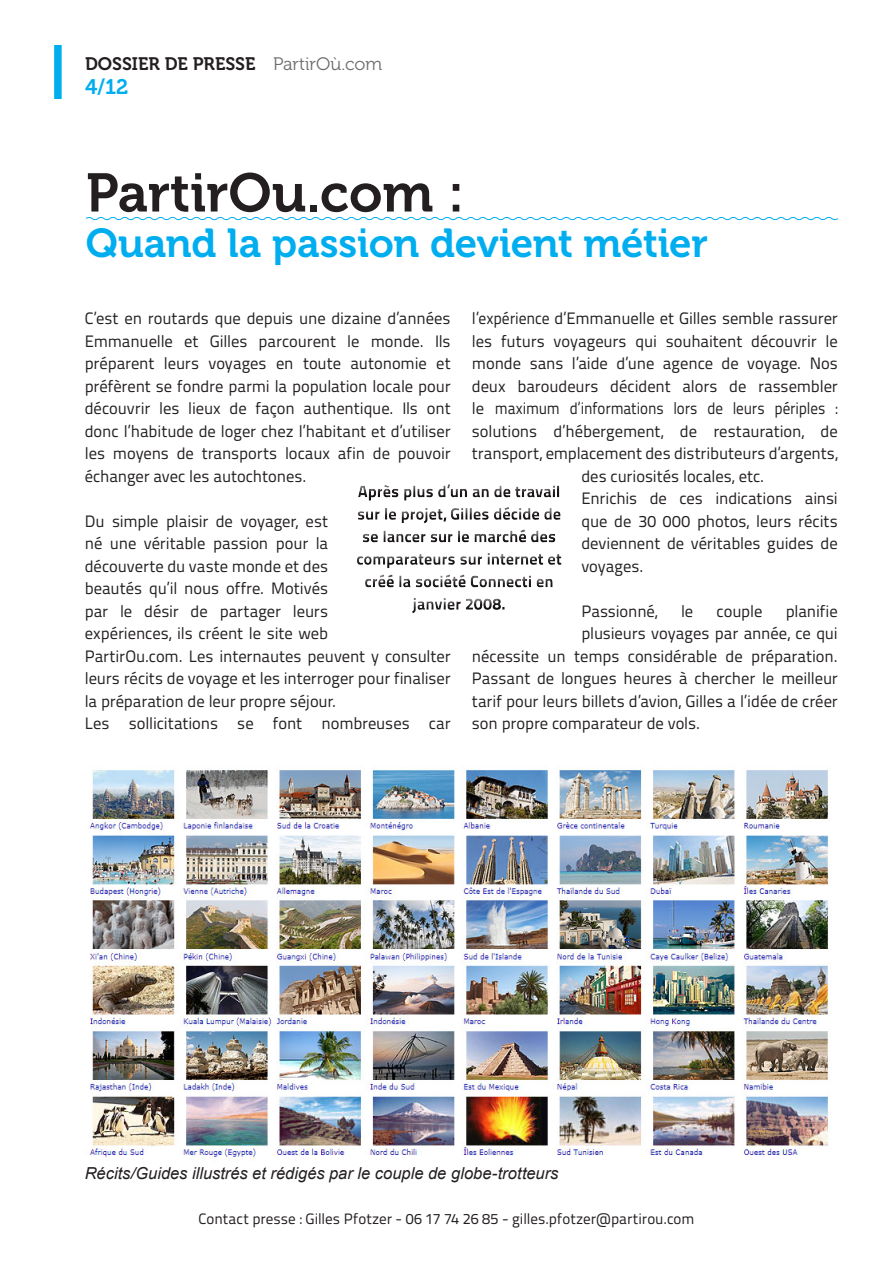
<style>
.page{position:relative;width:893px;height:1263px;background:#fff}
.page>*{position:absolute;margin:0;border:0;box-sizing:border-box;transform-origin:0 0}
.Titre{font:54px "Museo 700";color:#231f20}
.sous_titre{font:40.35px "Museo 700";letter-spacing:-.01em;color:#00aeef}
.t1{font:21px "Museo 700";color:#00aeef}
.t2{font:18px "Museo 700";color:#231f20}
.texte{font:16.5px/22.5px "Titillium Text 22 L";letter-spacing:-.005em;color:#231f20;text-align:justify}
.t3{font:italic 16.5px "Arial";color:#231f20}
.t4{font:15px "Titillium Text 22 L";letter-spacing:.005em;color:#231f20}
.s1{font-family:"Museo 300";color:#6c6d70}
</style>
<div class="page">
<div style="left:54px;top:45px;width:8px;height:54px;background:#00aeef"></div>
<svg style="left:85px;top:217px;width:753px;height:4px"></svg>
<div style="left:349px;top:477px;width:223px;height:140px;background:#231f20;opacity:.75"></div>
<img style="left:89px;top:769px;width:742px;height:391px">
<p class="t2" style="left:85px;top:54px;width:299px">DOSSIER DE PRESSE <span class="s1">PartirOù.com</span></p>
<p class="t1" style="left:85px;top:75px;width:45px">4/12</p>
<p class="Titre" style="left:86px;top:163px;width:380px">PartirOu.com :</p>
<p class="sous_titre" style="left:86px;top:220px;width:623px">Quand la passion devient métier</p>
<p class="texte" style="left:85px;top:306px;width:367px">C’est en routards que depuis une dizaine d’années Emmanuelle et Gilles parcourent le monde. Ils préparent leurs voyages en toute autonomie et préfèrent se fondre parmi la population locale pour découvrir les lieux de façon authentique. Ils ont donc l’habitude de loger chez l’habitant et d’utiliser les moyens de transports locaux afin de pouvoir échanger avec les autochtones.</p>
<p class="texte" style="left:85px;top:509px;width:367px;text-align:left">Du simple plaisir de voyager, est<br>né une véritable passion pour la<br>découverte du vaste monde et des<br>beautés qu’il nous offre. Motivés<br>par le désir de partager leurs<br>expériences, ils créent le site web<br>PartirOu.com. Les internautes peuvent y consulter leurs récits de voyage et les interroger pour finaliser la préparation de leur propre séjour.</p>
<p class="texte" style="left:85px;top:711px;width:367px">Les sollicitations se font nombreuses car</p>
<p class="texte" style="left:472px;top:306px;width:367px">l’expérience d’Emmanuelle et Gilles semble rassurer</p>
<p class="texte" style="left:472px;top:329px;width:367px">les futurs voyageurs qui souhaitent découvrir le</p>
<p class="texte" style="left:472px;top:351px;width:367px">monde sans l’aide d’une agence de voyage. Nos</p>
<p class="texte" style="left:472px;top:374px;width:367px">deux baroudeurs décident alors de rassembler</p>
<p class="texte" style="left:472px;top:396px;width:367px">le maximum d’informations lors de leurs périples :</p>
<p class="texte" style="left:472px;top:419px;width:367px">solutions d’hébergement, de restauration, de</p>
<p class="texte" style="left:472px;top:441px;width:367px">transport, emplacement des distributeurs d’argents,</p>
<p class="texte" style="left:581px;top:464px;width:184px">des curiosités locales, etc.</p>
<p class="texte" style="left:581px;top:486px;width:258px">Enrichis de ces indications ainsi que de 30 000 photos, leurs récits deviennent de véritables guides de voyages.</p>
<p class="texte" style="left:581px;top:599px;width:78px">Passionné,</p>
<p class="texte" style="left:681px;top:599px;width:14px">le</p>
<p class="texte" style="left:717px;top:599px;width:47px">couple</p>
<p class="texte" style="left:786px;top:599px;width:54px">planifie</p>
<p class="texte" style="left:581px;top:621px;width:258px">plusieurs voyages par année, ce qui</p>
<p class="texte" style="left:472px;top:644px;width:367px">nécessite un temps considérable de préparation.</p>
<p class="texte" style="left:472px;top:666px;width:367px">Passant de longues heures à chercher le meilleur</p>
<p class="texte" style="left:472px;top:689px;width:367px">tarif pour leurs billets d’avion, Gilles a l’idée de créer</p>
<p class="texte" style="left:472px;top:711px;width:230px">son propre comparateur de vols.</p>
<p class="t3" style="left:85px;top:1163px;width:475px">Récits/Guides illustrés et rédigés par le couple de globe-trotteurs</p>
<p class="t4" style="left:199px;top:1208px;width:497px">Contact presse : Gilles Pfotzer - 06 17 74 26 85 - gilles.pfotzer@partirou.com</p>
</div>
